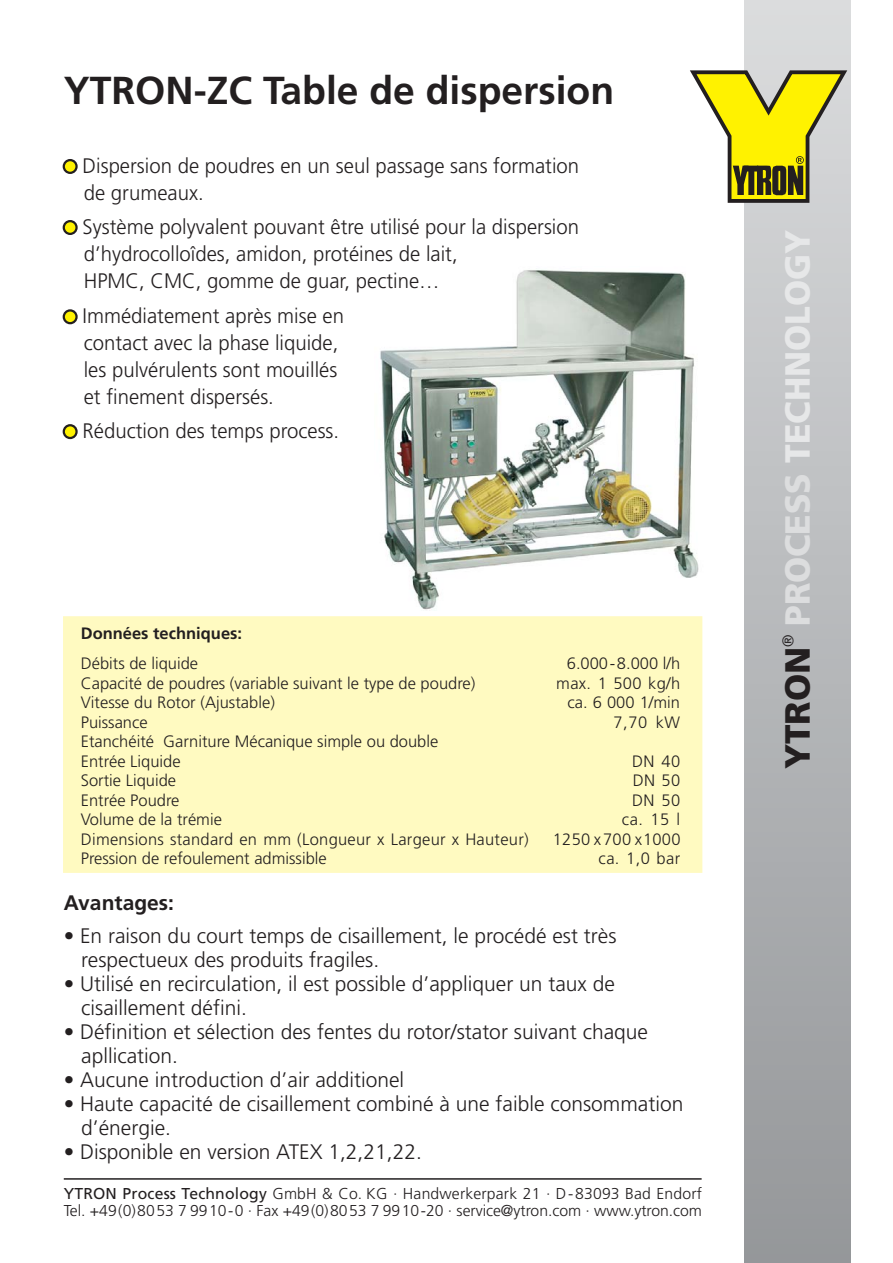
<style>
.page{position:relative;width:893px;height:1263px;background:#fff}
.page>*{position:absolute;margin:0;border:0;box-sizing:border-box;transform-origin:0 0}
.t1{font:700 39px "Frutiger";color:#231f20}
.t2{font:900 34.95px "Frutiger";color:#e6e7e8;scale:.96 1}
.t3{font:900 34.95px "Frutiger";color:#231f20}
.t4{font:300 21px/27px "Frutiger";color:#231f20}
.t5{font:700 21px "Frutiger";color:#231f20}
.t6{font:300 16.5px/19.5px "Frutiger";color:#231f20}
.t7{font:700 16.5px "Frutiger";color:#231f20}
.t8{font:300 15.75px/17.2px "Frutiger";color:#231f20}
.t9{font:300 15.6px "Frutiger";color:#231f20}
.s1{font-weight:400}
.s2{color:#dcddde}
</style>
<div class="page">
<img style="left:380px;top:270px;width:319px;height:340px">
<div style="left:63px;top:616px;width:639px;height:257px;background:#fffac1;border:2px solid #fffac1"></div>
<svg style="left:744px;top:0;width:106px;height:1263px;background:#b4b6b8"></svg>
<svg style="left:690px;top:68px;width:161px;height:137px"></svg>
<hr style="left:64px;top:1178px;width:638px;height:2px;background:#231f20">
<svg style="left:63px;top:220px;width:15px;height:15px"></svg>
<div style="left:63px;top:309px;width:15px;height:15px;background:#fff200;border:2px solid #231f20;border-radius:50%"></div>
<div style="left:63px;top:424px;width:15px;height:15px;background:#fff200;border:2px solid #231f20;border-radius:50%"></div>
<svg style="left:63px;top:159px;width:15px;height:15px"></svg>
<h1 class="t1" style="left:64px;top:74px;width:552px">YTRON-ZC Table de dispersion</h1>
<p class="t4" style="left:84px;top:153px;width:497px;text-indent:-17px">• Dispersion de poudres en un seul passage sans formation de grumeaux.</p>
<p class="t4" style="left:84px;top:215px;width:497px;text-indent:-17px">• Système polyvalent pouvant être utilisé pour la dispersion d’hydrocolloîdes, amidon, protéines de lait,<br>HPMC, CMC, gomme de guar, pectine…</p>
<p class="t4" style="left:84px;top:303px;width:262px;text-indent:-17px">• Immédiatement après mise en contact avec la phase liquide, les pulvérulents sont mouillés et finement dispersés.</p>
<p class="t4" style="left:67px;top:419px;width:274px">• Réduction des temps process.</p>
<p class="t7" style="left:81px;top:627px;width:163px">Données techniques:</p>
<p class="t6" style="left:81px;top:655px;width:119px">Débits de liquide</p>
<p class="t6" style="left:567px;top:655px;width:115px">6.000-8.000 l/h</p>
<p class="t6" style="left:81px;top:675px;width:396px">Capacité de poudres (variable suivant le type de poudre)</p>
<p class="t6" style="left:556px;top:675px;width:125px">max. 1 500 kg/h</p>
<p class="t6" style="left:81px;top:694px;width:196px">Vitesse du Rotor (Ajustable)</p>
<p class="t6" style="left:567px;top:694px;width:114px">ca. 6 000 1/min</p>
<p class="t6" style="left:81px;top:714px;width:68px">Puissance</p>
<p class="t6" style="left:613px;top:714px;width:68px">7,70 kW</p>
<p class="t6" style="left:81px;top:733px;width:359px">Etanchéité Garniture Mécanique simple ou double<br>Entrée Liquide</p>
<p class="t6" style="left:632px;top:753px;width:50px">DN 40</p>
<p class="t6" style="left:81px;top:772px;width:97px">Sortie Liquide</p>
<p class="t6" style="left:633px;top:772px;width:49px">DN 50</p>
<p class="t6" style="left:81px;top:792px;width:100px">Entrée Poudre</p>
<p class="t6" style="left:632px;top:792px;width:50px">DN 50</p>
<p class="t6" style="left:81px;top:811px;width:143px">Volume de la trémie</p>
<p class="t6" style="left:622px;top:811px;width:60px">ca. 15 l</p>
<p class="t6" style="left:81px;top:831px;width:449px">Dimensions standard en mm (Longueur x Largeur x Hauteur)</p>
<p class="t6" style="left:553px;top:831px;width:129px">1250 x700 x1000</p>
<p class="t6" style="left:81px;top:850px;width:248px">Pression de refoulement admissible</p>
<p class="t6" style="left:599px;top:850px;width:83px">ca. 1,0 bar</p>
<p class="t5" style="left:64px;top:894px;width:112px">Avantages:</p>
<p class="t4" style="left:81px;top:926px;width:537px;line-height:24px;text-indent:-18px">• En raison du court temps de cisaillement, le procédé est très respectueux des produits fragiles.</p>
<p class="t4" style="left:81px;top:974px;width:535px;line-height:24px;text-indent:-18px">• Utilisé en recirculation, il est possible d’appliquer un taux de cisaillement défini.</p>
<p class="t4" style="left:81px;top:1022px;width:568px;line-height:24px;text-indent:-18px">• Définition et sélection des fentes du rotor/stator suivant chaque apllication.</p>
<p class="t4" style="left:64px;top:1068px;width:342px">• Aucune introduction d’air additionel</p>
<p class="t4" style="left:81px;top:1094px;width:604px;line-height:24px;text-indent:-18px">• Haute capacité de cisaillement combiné à une faible consommation d’énergie.</p>
<p class="t4" style="left:64px;top:1140px;width:360px">• Disponible en version ATEX 1,2,21,22.</p>
<p class="t8" style="left:64px;top:1186px;width:640px"><span class="s1">YTRON Process Technology</span> GmbH &amp; Co. KG · Handwerkerpark 21 · D-83093 Bad Endorf<br>Tel. +49(0)8053 7 9910-0 · Fax +49(0)8053 7 9910-20 · service@ytron.com · www.ytron.com</p>
<h2 class="t2" style="left:783px;top:626px;width:414px;rotate:-90deg"><span class="s2">PROCESS</span> TECHNOLOGY</h2>
<p class="t9" style="left:782px;top:647px;width:14px;rotate:-90deg">®</p>
<h2 class="t3" style="left:783px;top:769px;width:124px;rotate:-90deg">YTRON</h2>
</div>
